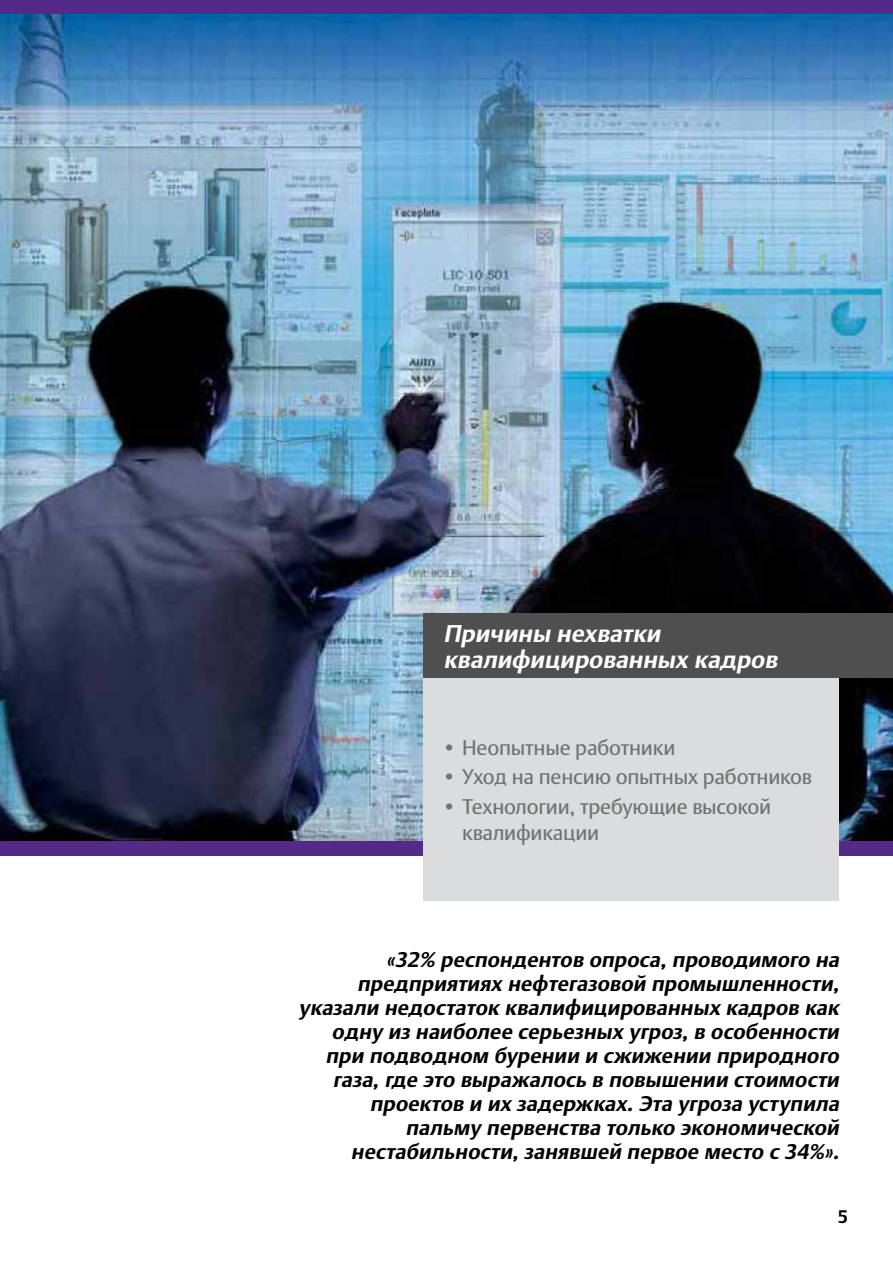
<style>
.page{position:relative;width:893px;height:1263px;background:#fff}
.page>*{position:absolute;margin:0;border:0;box-sizing:border-box;transform-origin:0 0}
.t1{font:italic 700 24px/25.5px "DTL Argo CT";color:#fff}
.t2{font:italic 700 21px/24px "DTL Argo CT";letter-spacing:.005em;color:#000;text-align:right}
.t3{font:21px/25.5px "DTL Argo CT";letter-spacing:-.01em;color:#727272}
.t4{font:700 18px "DTL Argo CT";color:#000}
</style>
<div class="page">
<div style="left:0;top:0;width:893px;height:855px;background:#552988"></div>
<img style="left:0;top:15px;width:893px;height:825px">
<div style="left:423px;top:678px;width:416px;height:222px;background:#dbdcdd"></div>
<div style="left:423px;top:613px;width:470px;height:65px;background:#4f4f4f"></div>
<p class="t1" style="left:443px;top:621px;width:340px">Причины нехватки квалифицированных кадров</p>
<p class="t3" style="left:442px;top:734px;width:235px">• Неопытные работники</p>
<p class="t3" style="left:442px;top:764px;width:372px">• Уход на пенсию опытных работников</p>
<p class="t3" style="left:462px;top:794px;width:311px;text-indent:-20px">• Технологии, требующие высокой квалификации</p>
<p class="t2" style="left:299px;top:947px;width:546px">«32% респондентов опроса,проводимого на предприятиях нефтегазовой промышленности, указали недостаток квалифицированных кадров как одну из наиболее серьезных угроз,в особенности при подводном бурении и сжижении природного газа,где это выражалось в повышении стоимости проектов и их задержках.Эта угроза уступила пальму первенства только экономической нестабильности,занявшей первое место с 34%».</p>
<p class="t4" style="left:838px;top:1206px;width:12px">5</p>
</div>
